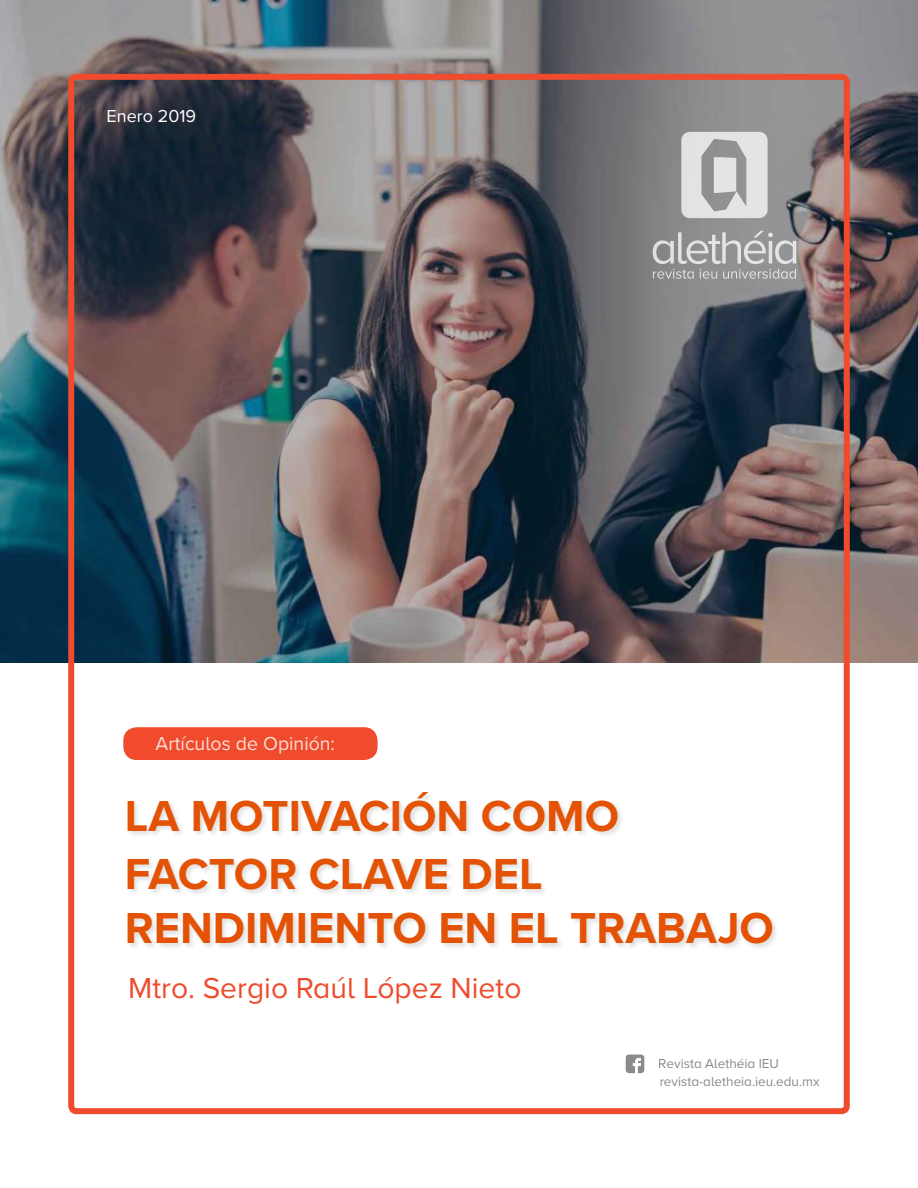
<style>
.page{position:relative;width:918px;height:1188px;background:#fff}
.page>*{position:absolute;margin:0;border:0;box-sizing:border-box;transform-origin:0 0}
.Cuerpo_de_texto{font:700 45px/54px "Proxima Nova A";color:#e35205}
.Cuerpo_de_texto-2{font:30px "Proxima Nova A";color:#ef4b2c}
.t1{font:19.5px "Proxima Nova A";color:#fff}
.Cuerpo_de_texto-3{font:18px "Proxima Nova A";color:#fff}
.t2{font:13.5px "Proxima Nova A";color:#3c3c3c}
</style>
<div class="page">
<img style="left:0;top:0;width:918px;height:663px">
<svg style="left:653px;top:231px;width:143px;height:48px;background:#a5a5a5"></svg>
<svg style="left:681px;top:132px;width:87px;height:86px;background:#cdcdcd"></svg>
<div style="left:127px;top:791px;width:652px;height:159px;background:#231f20;opacity:.13"></div>
<div style="left:123px;top:727px;width:255px;height:33px;background:#ef4b2c;border-radius:13px"></div>
<svg style="left:626px;top:1055px;width:18px;height:18px"></svg>
<div style="left:68px;top:74px;width:782px;height:1040px;border:6px solid #ef4b2c;border-radius:5px"></div>
<p class="Cuerpo_de_texto-3" style="left:107px;top:105px;width:91px">Enero 2019</p>
<p class="t1" style="left:156px;top:732px;width:181px">Artículos de Opinión:</p>
<p class="Cuerpo_de_texto" style="left:125px;top:790px;width:496px">LA MOTIVACIÓN COMO</p>
<p class="Cuerpo_de_texto" style="left:125px;top:849px;width:651px">FACTOR CLAVE DEL<br>RENDIMIENTO EN EL TRABAJO</p>
<p class="Cuerpo_de_texto-2" style="left:128px;top:970px;width:395px">Mtro. Sergio Raúl López Nieto</p>
<p class="t2" style="left:659px;top:1055px;width:122px">Revista Alethéia IEU</p>
<p class="t2" style="left:659px;top:1073px;width:162px">revista-aletheia.ieu.edu.mx</p>
</div>
